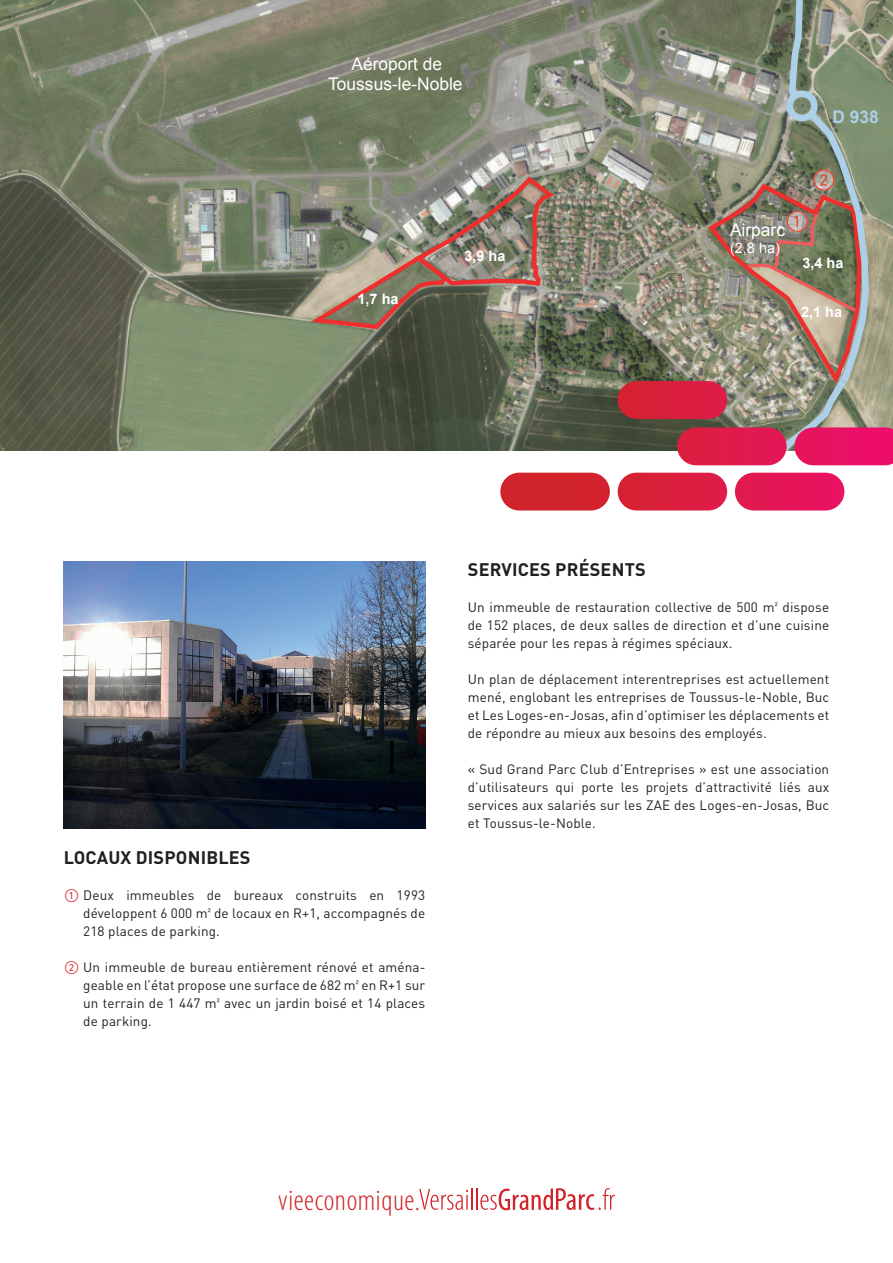
<style>
.page{position:relative;width:893px;height:1263px;background:#fff}
.page>*{position:absolute;margin:0;border:0;box-sizing:border-box;transform-origin:0 0}
.t1{font:300 condensed 30px "Myriad Pro";letter-spacing:.02em;color:#d1232a}
.t2{font:700 18px "DINOT";letter-spacing:.01em;color:#231f20}
.t3{font:17.4px/20.2px "Arial";color:#fff;text-align:center}
.t4{font:700 17.4px "Arial";color:#add0e9}
.t5{font:700 14.55px "Arial";color:#fff}
.t6{font:14.55px "Arial";color:#fff}
.t7{font:13.5px/18px "DINOT";letter-spacing:.01em;color:#231f20;text-align:justify}
.s1{font-size:18px;color:#d1232a}
</style>
<div class="page">
<img style="left:64px;top:561px;width:361px;height:267px">
<img style="left:0;top:0;width:705px;height:450px">
<img style="left:311px;top:174px;width:247px;height:158px">
<div style="left:618px;top:381px;width:109px;height:38px;background:#d91f3a;border-radius:19px"></div>
<div style="left:677px;top:427px;width:110px;height:38px;background:#db1e41;border-radius:19px"></div>
<div style="left:500px;top:473px;width:110px;height:37px;background:#d1232a;border-radius:19px"></div>
<div style="left:618px;top:473px;width:109px;height:37px;background:#d91f3c;border-radius:19px"></div>
<div style="left:735px;top:473px;width:109px;height:37px;background:#e61558;border-radius:19px"></div>
<svg style="left:419px;top:1189px;width:49px;height:21px"></svg>
<hr style="left:471px;top:1188px;width:2px;height:22px;background:#d1232a">
<hr style="left:476px;top:1188px;width:2px;height:22px;background:#d1232a">
<svg style="left:480px;top:1188px;width:135px;height:22px"></svg>
<svg style="left:705px;top:0;width:188px;height:465px;background:#978578"></svg>
<p class="t3" style="left:328px;top:54px;width:136px">Aéroport de<br>Toussus-le-Noble</p>
<p class="t5" style="left:357px;top:289px;width:43px">1,7 ha</p>
<p class="t5" style="left:464px;top:246px;width:43px">3,9 ha</p>
<p class="t4" style="left:832px;top:105px;width:48px">D 938</p>
<p class="t3" style="left:730px;top:220px;width:57px">Airparc</p>
<p class="t6" style="left:730px;top:238px;width:51px">(2,8 ha)</p>
<p class="t5" style="left:802px;top:253px;width:43px">3,4 ha</p>
<p class="t5" style="left:801px;top:302px;width:43px">2,1 ha</p>
<h2 class="t2" style="left:64px;top:843px;width:188px">LOCAUX DISPONIBLES</h2>
<p class="t7" style="left:83px;top:885px;width:343px;text-indent:-19px"><span class="s1">①</span> Deux immeubles de bureaux construits en 1993 développent 6 000 m² de locaux en R+1, accompagnés de 218 places de parking.</p>
<p class="t7" style="left:83px;top:957px;width:344px;text-indent:-19px"><span class="s1">②</span> Un immeuble de bureau entièrement rénové et aména&shy;geable en l’état propose une surface de 682 m² en R+1 sur un terrain de 1 447 m² avec un jardin boisé et 14 places de parking.</p>
<h2 class="t2" style="left:468px;top:555px;width:179px">SERVICES PRÉSENTS</h2>
<p class="t7" style="left:468px;top:597px;width:363px">Un immeuble de restauration collective de 500 m² dispose de 152 places, de deux salles de direction et d’une cuisine séparée pour les repas à régimes spéciaux.</p>
<p class="t7" style="left:468px;top:669px;width:363px">Un plan de déplacement interentreprises est actuellement mené, englobant les entreprises de Toussus-le-Noble, Buc et Les Loges-en-Josas, afin d’optimiser les déplacements et de répondre au mieux aux besoins des employés.</p>
<p class="t7" style="left:468px;top:759px;width:363px">« Sud Grand Parc Club d’Entreprises » est une association d’utilisateurs qui porte les projets d’attractivité liés aux services aux salariés sur les ZAE des Loges-en-Josas, Buc et Toussus-le-Noble.</p>
<h1 class="t1" style="left:278px;top:1184px;width:143px">vieeconomique.</h1>
</div>
